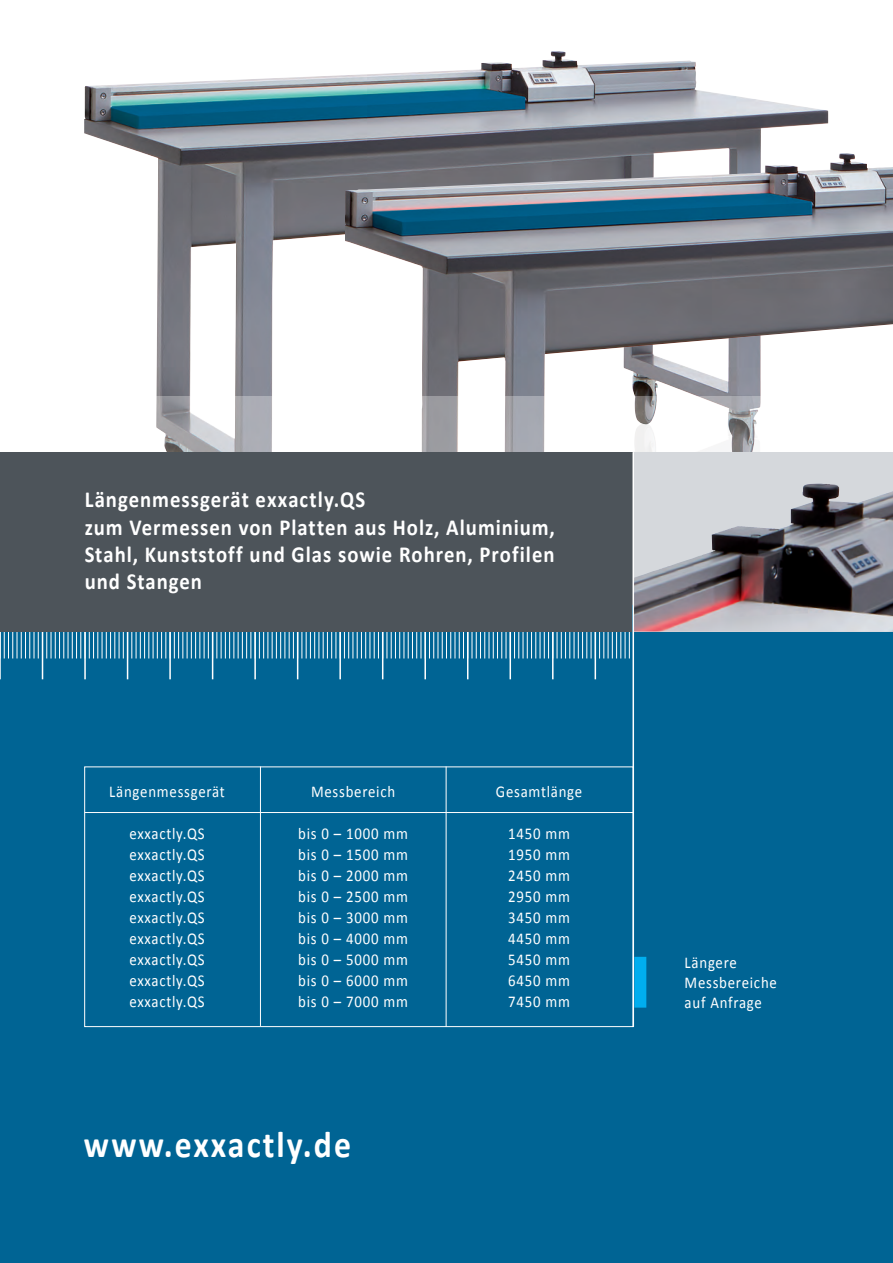
<style>
.page{position:relative;width:893px;height:1263px;background:#fff}
.page>*{position:absolute;margin:0;border:0;box-sizing:border-box;transform-origin:0 0}
.t1{font:700 37.5px "Calibri";letter-spacing:.06em;color:#fff;scale:.9 1}
.t2{font:700 23.1px/27px "Calibri";letter-spacing:.045em;color:#fff;scale:.9 1}
.t3{font:16.5px/21px "Calibri";letter-spacing:.05em;color:#fff;text-align:justify;scale:.9 1}
</style>
<div class="page">
<img style="left:84px;top:51px;width:744px;height:346px">
<img style="left:345px;top:153px;width:548px;height:244px">
<div style="left:0;top:631px;width:893px;height:632px;background:#006494"></div>
<svg style="left:156px;top:397px;width:605px;height:55px"></svg>
<hr style="left:0;top:631px;width:1px;height:48px;background:#fff">
<hr style="left:42px;top:631px;width:1px;height:48px;background:#fff">
<hr style="left:84px;top:631px;width:2px;height:48px;background:#fff">
<hr style="left:127px;top:631px;width:1px;height:48px;background:#fff">
<hr style="left:169px;top:631px;width:2px;height:48px;background:#fff">
<hr style="left:212px;top:631px;width:1px;height:48px;background:#fff">
<hr style="left:254px;top:631px;width:2px;height:48px;background:#fff">
<hr style="left:297px;top:631px;width:1px;height:48px;background:#fff">
<hr style="left:339px;top:631px;width:2px;height:48px;background:#fff">
<hr style="left:382px;top:631px;width:1px;height:48px;background:#fff">
<hr style="left:424px;top:631px;width:2px;height:48px;background:#fff">
<hr style="left:467px;top:631px;width:1px;height:48px;background:#fff">
<hr style="left:509px;top:631px;width:2px;height:48px;background:#fff">
<hr style="left:552px;top:631px;width:2px;height:48px;background:#fff">
<hr style="left:595px;top:631px;width:1px;height:48px;background:#fff">
<div style="left:0;top:452px;width:634px;height:179px;background:#4d545a"></div>
<svg style="left:0;top:631px;width:632px;height:27px"></svg>
<svg style="left:634px;top:452px;width:259px;height:179px;background:#9b979d"></svg>
<img style="left:659px;top:484px;width:155px;height:85px">
<hr style="left:85px;top:812px;width:549px;height:1px;background:#fff">
<div style="left:634px;top:957px;width:12px;height:51px;background:#00aeef"></div>
<hr style="left:632px;top:452px;width:2px;height:575px;background:#fff">
<hr style="left:260px;top:766px;width:1px;height:260px;background:#fff">
<hr style="left:446px;top:766px;width:1px;height:261px;background:#fff">
<h2 class="t2" style="left:85px;top:485px;width:524px">Längenmessgerät exxactly.QS<br>zum Vermessen von Platten aus Holz, Aluminium, Stahl, Kunststoff und Glas sowie Rohren, Profilen und Stangen</h2>
<p class="t3" style="left:109px;top:780px;width:130px">Längenmessgerät</p>
<p class="t3" style="left:129px;top:822px;width:85px">exxactly.QS exxactly.QS exxactly.QS exxactly.QS exxactly.QS exxactly.QS exxactly.QS exxactly.QS exxactly.QS</p>
<p class="t3" style="left:311px;top:780px;width:95px">Messbereich</p>
<p class="t3" style="left:298px;top:822px;width:123px">bis 0 – 1000 mm bis 0 – 1500 mm bis 0 – 2000 mm bis 0 – 2500 mm bis 0 – 3000 mm bis 0 – 4000 mm bis 0 – 5000 mm bis 0 – 6000 mm bis 0 – 7000 mm</p>
<h1 class="t1" style="left:84px;top:1121px;width:298px">www.exxactly.de</h1>
<p class="t3" style="left:496px;top:780px;width:97px">Gesamtlänge</p>
<p class="t3" style="left:508px;top:822px;width:70px">1450 mm 1950 mm 2450 mm 2950 mm 3450 mm 4450 mm 5450 mm 6450 mm 7450 mm</p>
<p class="t3" style="left:685px;top:952px;width:104px;line-height:19.8px;text-align:left">Längere<br>Messbereiche auf Anfrage</p>
</div>
